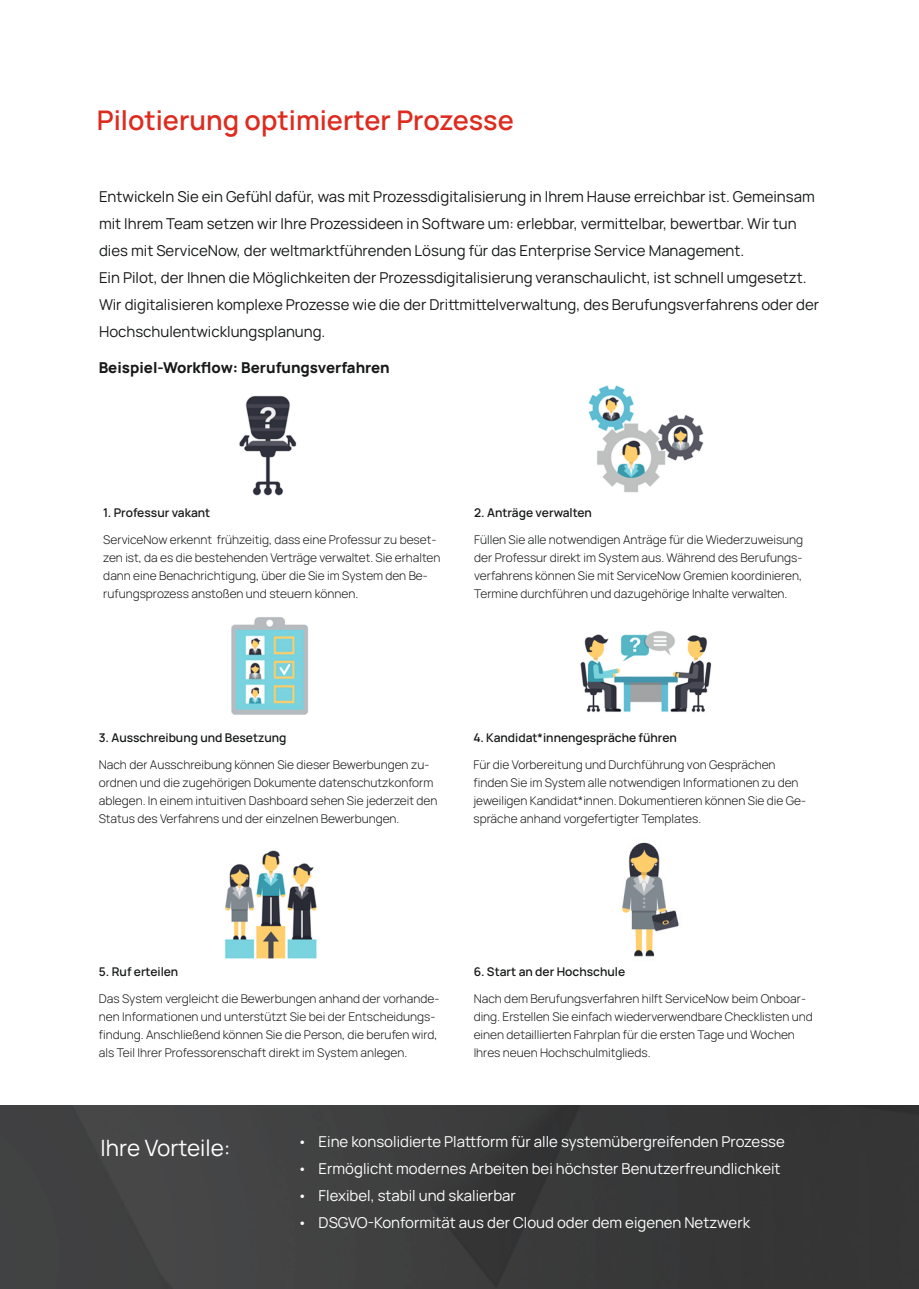
<style>
.page{position:relative;width:919px;height:1289px;background:#fff}
.page>*{position:absolute;margin:0;border:0;box-sizing:border-box;transform-origin:0 0}
.t1{font:600 27px "Manrope";color:#dd2b1f}
.Hervorhebung{font:22.5px "Manrope";color:#fff}
.Hervorhebung-2{font:15px/27px "Manrope";color:#171818}
.t2{font:15px "Manrope";color:#fff}
.Hervorhebung-3{font:800 15px "Manrope";color:#171818}
.Hervorhebung-4{font:300 12px/18px "Manrope";color:#171818}
.Hervorhebung-5{font:600 12px "Manrope";color:#171818}
</style>
<div class="page">
<img style="left:0;top:1105px;width:918px;height:183px">
<img style="left:239px;top:395px;width:58px;height:101px">
<img style="left:588px;top:385px;width:116px;height:108px">
<img style="left:231px;top:617px;width:78px;height:98px">
<img style="left:580px;top:631px;width:132px;height:81px">
<img style="left:224px;top:850px;width:93px;height:109px">
<img style="left:622px;top:842px;width:57px;height:115px">
<p class="t1" style="left:97px;top:98px;width:418px">Pilotierung optimierter Prozesse</p>
<p class="Hervorhebung-2" style="left:99px;top:182px;width:717px">Entwickeln Sie ein Gefühl dafür, was mit Prozessdigitalisierung in Ihrem Hause erreichbar ist. Gemeinsam mit Ihrem Team setzen wir Ihre Prozessideen in Software um: erlebbar, vermittelbar, bewertbar. Wir tun dies mit ServiceNow, der weltmarktführenden Lösung für das Enterprise Service Management.</p>
<p class="Hervorhebung-2" style="left:99px;top:263px;width:721px">Ein Pilot, der Ihnen die Möglichkeiten der Prozessdigitalisierung veranschaulicht, ist schnell umgesetzt.<br>Wir digitalisieren komplexe Prozesse wie die der Drittmittelverwaltung, des Berufungsverfahrens oder der<br>Hochschulentwicklungsplanung.</p>
<p class="Hervorhebung-3" style="left:99px;top:354px;width:292px">Beispiel-Workflow: Berufungsverfahren</p>
<p class="Hervorhebung-5" style="left:103px;top:503px;width:108px">1. Professur vakant</p>
<p class="Hervorhebung-4" style="left:103px;top:530px;width:338px">ServiceNow erkennt frühzeitig, dass eine Professur zu beset&shy;zen ist, da es die bestehenden Verträge verwaltet. Sie erhalten dann eine Benachrichtigung, über die Sie im System den Be&shy;rufungsprozess anstoßen und steuern können.</p>
<p class="Hervorhebung-5" style="left:474px;top:503px;width:119px">2. Anträge verwalten</p>
<p class="Hervorhebung-4" style="left:474px;top:530px;width:330px;text-align:justify">Füllen Sie alle notwendigen Anträge für die Wiederzuweisung der Professur direkt im System aus. Während des Berufungs&shy;verfahrens können Sie mit ServiceNow Gremien koordinieren, Termine durchführen und dazugehörige Inhalte verwalten.</p>
<p class="Hervorhebung-5" style="left:99px;top:728px;width:189px">3. Ausschreibung und Besetzung</p>
<p class="Hervorhebung-4" style="left:99px;top:755px;width:340px">Nach der Ausschreibung können Sie dieser Bewerbungen zu&shy;ordnen und die zugehörigen Dokumente datenschutzkonform ablegen. In einem intuitiven Dashboard sehen Sie jederzeit den Status des Verfahrens und der einzelnen Bewerbungen.</p>
<p class="Hervorhebung-5" style="left:473px;top:728px;width:205px">4. Kandidat*innengespräche führen</p>
<p class="Hervorhebung-4" style="left:473px;top:755px;width:334px">Für die Vorbereitung und Durchführung von Gesprächen finden Sie im System alle notwendigen Informationen zu den jeweiligen Kandidat*innen. Dokumentieren können Sie die Ge&shy;spräche anhand vorgefertigter Templates.</p>
<p class="Hervorhebung-5" style="left:99px;top:962px;width:81px">5. Ruf erteilen</p>
<p class="Hervorhebung-4" style="left:99px;top:989px;width:342px">Das System vergleicht die Bewerbungen anhand der vorhande&shy;nen Informationen und unterstützt Sie bei der Entscheidungs&shy;findung. Anschließend können Sie die Person, die berufen wird, als Teil Ihrer Professorenschaft direkt im System anlegen.</p>
<p class="Hervorhebung-5" style="left:473px;top:962px;width:153px">6. Start an der Hochschule</p>
<p class="Hervorhebung-4" style="left:473px;top:989px;width:340px">Nach dem Berufungsverfahren hilft ServiceNow beim Onboar&shy;ding. Erstellen Sie einfach wiederverwendbare Checklisten und einen detaillierten Fahrplan für die ersten Tage und Wochen Ihres neuen Hochschulmitglieds.</p>
<p class="Hervorhebung" style="left:101px;top:1131px;width:131px">Ihre Vorteile:</p>
<p class="t2" style="left:297px;top:1130px;width:488px">• Eine konsolidierte Plattform für alle systemübergreifenden Prozesse</p>
<p class="t2" style="left:297px;top:1157px;width:484px">• Ermöglicht modernes Arbeiten bei höchster Benutzerfreundlichkeit</p>
<p class="t2" style="left:297px;top:1184px;width:220px">• Flexibel, stabil und skalierbar</p>
<p class="t2" style="left:297px;top:1211px;width:454px">• DSGVO-Konformität aus der Cloud oder dem eigenen Netzwerk</p>
</div>
